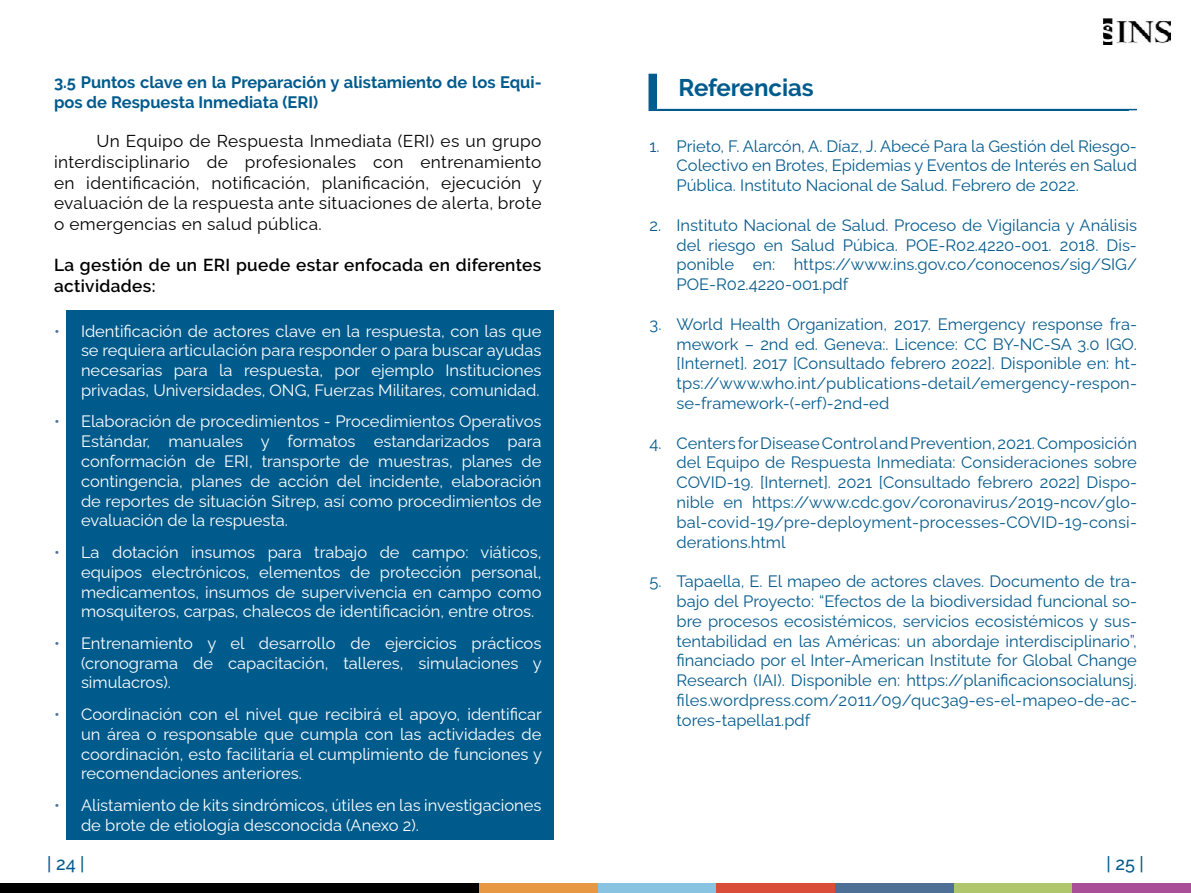
<style>
.page{position:relative;width:1191px;height:893px;background:#fff}
.page>*{position:absolute;margin:0;border:0;box-sizing:border-box;transform-origin:0 0}
.t1{font:700 24px "Raleway";color:#005b8d}
.t2{font:500 18px "Raleway";color:#005b8d}
.t3{font:17.25px/20.7px "Raleway";letter-spacing:.02em;color:#000;text-align:justify}
.t4{font:600 17.25px/20.7px "Raleway";letter-spacing:.02em;color:#000}
.t5{font:16.5px/19.8px "Raleway";color:#075c8d;text-align:justify}
.t6{font:16.5px/19.8px "Raleway";color:#fff;text-align:justify}
.t7{font:700 16.5px/19.8px "Raleway";color:#005b8d}
.s1{color:#4e7097}
</style>
<div class="page">
<img style="left:1103px;top:18px;width:67px;height:27px">
<div style="left:0;top:883px;width:481px;height:10px;background:#000"></div>
<div style="left:479px;top:883px;width:119px;height:10px;background:#e79741"></div>
<div style="left:598px;top:883px;width:118px;height:10px;background:#88c3e1"></div>
<div style="left:716px;top:883px;width:119px;height:10px;background:#da4e39"></div>
<div style="left:835px;top:883px;width:118px;height:10px;background:#4e7097"></div>
<div style="left:953px;top:883px;width:119px;height:10px;background:#afc66b"></div>
<div style="left:1072px;top:883px;width:119px;height:10px;background:#a84f97"></div>
<div style="left:66px;top:311px;width:487px;height:529px;background:#005b8d"></div>
<div style="left:648px;top:74px;width:480px;height:37px;background:#005c8e"></div>
<div style="left:657px;top:74px;width:480px;height:36px;background:#fff"></div>
<hr style="left:657px;top:109px;width:480px;height:1px;background:#005b8d">
<p class="t7" style="left:54px;top:72px;width:489px">3.5 Puntos clave en la Preparación y alistamiento de los Equi&shy;pos de Respuesta Inmediata (ERI)</p>
<p class="t3" style="left:54px;top:129px;width:489px;text-indent:43px">Un Equipo de Respuesta Inmediata (ERI) es un grupo interdisciplinario de profesionales con entrenamiento en identificación, notificación, planificación, ejecución y evaluación de la respuesta ante situaciones de alerta, brote o emergencias en salud pública.</p>
<p class="t4" style="left:54px;top:255px;width:489px">La gestión de un ERI puede estar enfocada en diferentes actividades:</p>
<p class="t6" style="left:81px;top:319px;width:462px;text-indent:-27px"><span class="s1">•</span> Identificación de actores clave en la respuesta, con las que se requiera articulación para responder o para buscar ayudas necesarias para la respuesta, por ejemplo Instituciones privadas, Universidades, ONG, Fuerzas Militares, comunidad.</p>
<p class="t6" style="left:81px;top:410px;width:462px;text-indent:-27px"><span class="s1">•</span> Elaboración de procedimientos - Procedimientos Operativos Estándar, manuales y formatos estandarizados para conformación de ERI, transporte de muestras, planes de contingencia, planes de acción del incidente, elaboración de reportes de situación Sitrep, así como procedimientos de evaluación de la respuesta.</p>
<p class="t6" style="left:81px;top:540px;width:462px;text-indent:-27px"><span class="s1">•</span> La dotación insumos para trabajo de campo: viáticos, equipos electrónicos, elementos de protección personal, medicamentos, insumos de supervivencia en campo como mosquiteros, carpas, chalecos de identificación, entre otros.</p>
<p class="t6" style="left:81px;top:631px;width:462px;text-indent:-27px"><span class="s1">•</span> Entrenamiento y el desarrollo de ejercicios prácticos (cronograma de capacitación, talleres, simulaciones y simulacros).</p>
<p class="t6" style="left:81px;top:702px;width:462px;text-indent:-27px"><span class="s1">•</span> Coordinación con el nivel que recibirá el apoyo, identificar un área o responsable que cumpla con las actividades de coordinación, esto facilitaría el cumplimiento de funciones y recomendaciones anteriores.</p>
<p class="t6" style="left:81px;top:793px;width:462px;text-indent:-27px"><span class="s1">•</span> Alistamiento de kits sindrómicos, útiles en las investigaciones de brote de etiología desconocida (Anexo 2).</p>
<h1 class="t1" style="left:678px;top:74px;width:137px">Referencias</h1>
<p class="t5" style="left:676px;top:134px;width:462px;text-indent:-27px">1. Prieto, F. Alarcón, A. Díaz, J. Abecé Para la Gestión del Riesgo-Colectivo en Brotes, Epidemias y Eventos de Interés en Salud Pública. Instituto Nacional de Salud. Febrero de 2022.</p>
<p class="t5" style="left:676px;top:213px;width:462px;text-indent:-27px">2. Instituto Nacional de Salud. Proceso de Vigilancia y Análisis del riesgo en Salud Púbica. POE-R02.4220-001. 2018. Dis&shy;ponible en: https://www.ins.gov.co/conocenos/sig/SIG/ POE-R02.4220-001.pdf</p>
<p class="t5" style="left:676px;top:312px;width:462px;text-indent:-27px">3. World Health Organization, 2017. Emergency response fra&shy;mework – 2nd ed. Geneva:. Licence: CC BY-NC-SA 3.0 IGO. [Internet]. 2017 [Consultado febrero 2022]. Disponible en: ht&shy;tps://www.who.int/publications-detail/emergency-respon&shy;se-framework-(-erf)-2nd-ed</p>
<p class="t5" style="left:676px;top:431px;width:462px;text-indent:-27px">4. Centers for Disease Control and Prevention, 2021. Composición del Equipo de Respuesta Inmediata: Consideraciones sobre COVID-19. [Internet]. 2021 [Consultado febrero 2022] Dispo&shy;nible en https://www.cdc.gov/coronavirus/2019-ncov/glo&shy;bal-covid-19/pre-deployment-processes-COVID-19-consi&shy;derations.html</p>
<p class="t5" style="left:676px;top:570px;width:462px;text-indent:-27px">5. Tapaella, E. El mapeo de actores claves. Documento de tra&shy;bajo del Proyecto: “Efectos de la biodiversidad funcional so&shy;bre procesos ecosistémicos, servicios ecosistémicos y sus&shy;tentabilidad en las Américas: un abordaje interdisciplinario”, financiado por el Inter-American Institute for Global Change Research (IAI). Disponible en: https://planificacionsocialunsj. files.wordpress.com/2011/09/quc3a9-es-el-mapeo-de-ac&shy;tores-tapella1.pdf</p>
<p class="t2" style="left:47px;top:853px;width:39px">| 24 |</p>
<p class="t2" style="left:1106px;top:853px;width:39px">| 25 |</p>
</div>
